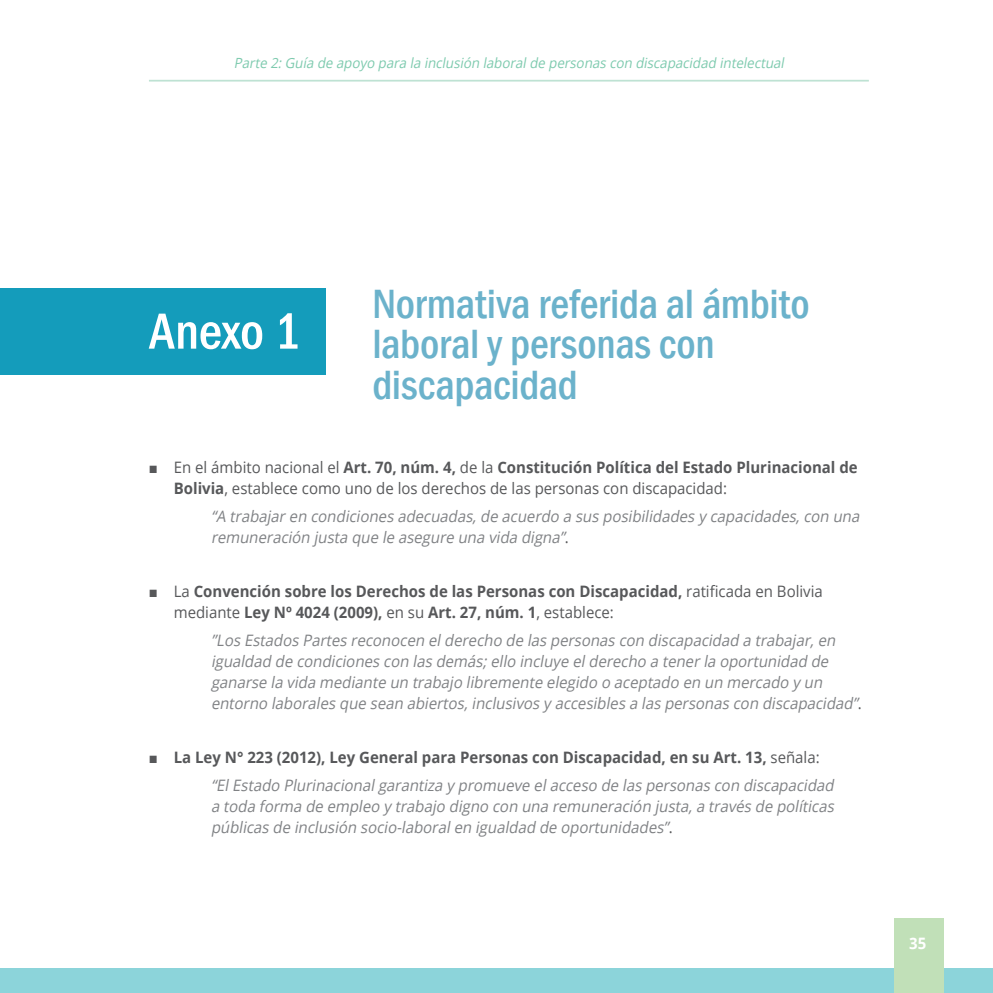
<style>
.page{position:relative;width:993px;height:993px;background:#fff}
.page>*{position:absolute;margin:0;border:0;box-sizing:border-box;transform-origin:0 0}
.TIT_000{font:500 condensed 52.5px "Franklin Gothic";letter-spacing:-.005em;color:#fff}
.TIT_001{font:500 condensed 42px/40.2px "Franklin Gothic";letter-spacing:-.005em;color:#6bb2cb}
.TXT_01_IZQ_san_-_AEX{font:italic 15.75px/21px "Open Sans";color:#808285;scale:.95 1}
.t1{font:700 15.75px/21px "Open Sans";color:#57585a;scale:.95 1}
.t2{font:15.75px/21px "Open Sans";color:#57585a;scale:.95 1}
.t3{font:700 15.75px "Open Sans";color:#fff;scale:.95 1}
.t4{font:italic 14px "Open Sans";color:#7dcaae;scale:.95 1}
.s1{font-family:"Arial";font-weight:900}
.s2{font-weight:700}
.s3{font-style:normal;color:#57585a}
.s4{font-weight:400}
</style>
<div class="page">
<hr style="left:149px;top:80px;width:719px;height:1px;background:#bee2d3">
<div style="left:0;top:967px;width:992px;height:25px;background:#8cd4da"></div>
<div style="left:893px;top:918px;width:50px;height:74px;background:#c1e0b8"></div>
<div style="left:0;top:288px;width:325px;height:86px;background:#149cbb"></div>
<p class="t4" style="left:234px;top:54px;width:584px">Parte 2:Guía de apoyo para la inclusión laboralde personas con discapacidad intelectual</p>
<p class="TIT_000" style="left:149px;top:296px;width:153px">Anexo 1</p>
<p class="TIT_001" style="left:372px;top:283px;width:439px">Normativa referida al ámbito laboral y personas con discapacidad</p>
<p class="t2" style="left:174px;top:456px;width:721px;text-indent:-25px"><span class="s1">■</span> En el ámbito nacional el <span class="s2">Art. 70, núm. 4,</span> de la <span class="s2">Constitución Política del Estado Plurinacional de<br>Bolivia</span>, establece como uno de los derechos de las personas con discapacidad:</p>
<p class="TXT_01_IZQ_san_-_AEX" style="left:211px;top:505px;width:687px">“A trabajaren condiciones adecuadas,de acuerdo a sus posibilidades y capacidades,con una remuneración justa que le asegure una vida digna”<span class="s3">.</span></p>
<p class="t1" style="left:174px;top:580px;width:684px;text-indent:-25px"><span class="s1">■</span> <span class="s4">La</span> Convención sobre los Derechos de las Personas con Discapacidad, <span class="s4">ratificada en Bolivia mediante</span> Ley Nº 4024 (2009), <span class="s4">en su</span> Art. 27, núm. 1<span class="s4">, establece:</span></p>
<p class="TXT_01_IZQ_san_-_AEX" style="left:211px;top:629px;width:686px">”Los Estados Partes reconocen elderecho de las personas con discapacidad a trabajar,en igualdad de condiciones con las demás;ello incluye elderecho a tenerla oportunidad de ganarse la vida mediante un trabajo libremente elegido o aceptado en un mercado y un entorno laborales que sean abiertos,inclusivos y accesibles a las personas con discapacidad”<span class="s3">.</span></p>
<p class="t1" style="left:149px;top:745px;width:707px"><span class="s1">■</span> La Ley N° 223 (2012), Ley General para Personas con Discapacidad, en su Art. 13, <span class="s4">señala:</span></p>
<p class="TXT_01_IZQ_san_-_AEX" style="left:211px;top:774px;width:660px;text-align:justify">“ElEstado Plurinacionalgarantiza y promueve elacceso de las personas con discapacidad a toda forma de empleo y trabajo digno con una remuneración justa,a través de políticas públicas de inclusión socio-laboralen igualdad de oportunidades”<span class="s3">.</span></p>
<p class="t3" style="left:909px;top:932px;width:19px">35</p>
</div>
